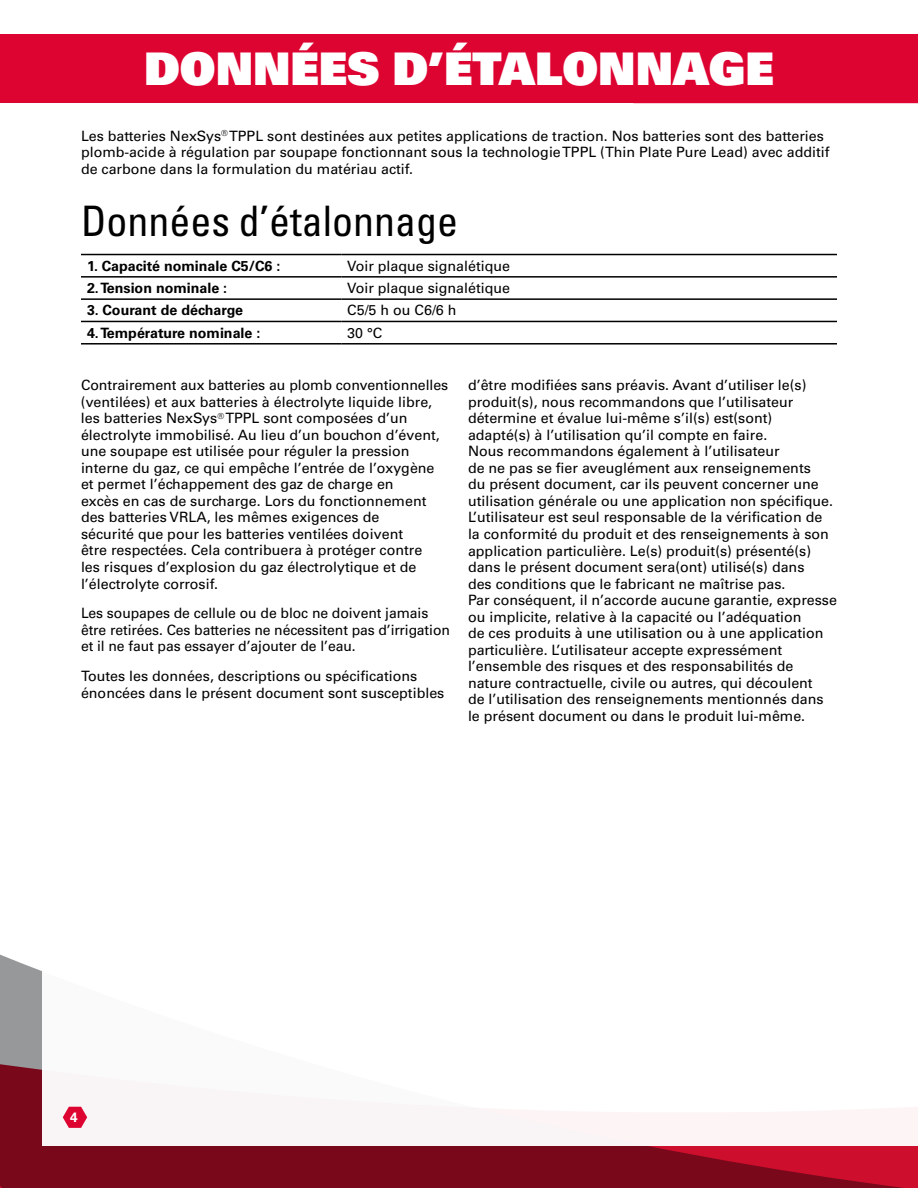
<style>
.page{position:relative;width:918px;height:1188px;background:#fff}
.page>*{position:absolute;margin:0;border:0;box-sizing:border-box;transform-origin:0 0}
.t1{font:45px "Univers LT Std X Black";color:#fff}
.t2{font:condensed 42px "Univers LT Std";color:#000}
.t3{font:14.25px/16.5px "Univers LT Std";color:#000}
.t4{font:700 14.25px "Univers LT Std";color:#000}
.t5{font:700 13.5px "Univers LT Std";color:#fff}
</style>
<div class="page">
<svg style="left:0;top:954px;width:918px;height:234px;background:#88182b"></svg>
<div style="left:42px;top:857px;width:876px;height:289px;background:#fff"></div>
<div style="left:0;top:35px;width:918px;height:68px;background:#dd0432"></div>
<hr style="left:81px;top:254px;width:260px;height:1px;background:#000">
<hr style="left:341px;top:254px;width:496px;height:1px;background:#000">
<hr style="left:81px;top:276px;width:260px;height:2px;background:#000">
<hr style="left:341px;top:276px;width:496px;height:2px;background:#000">
<hr style="left:81px;top:298px;width:260px;height:2px;background:#000">
<hr style="left:341px;top:298px;width:496px;height:2px;background:#000">
<hr style="left:81px;top:321px;width:260px;height:1px;background:#000">
<hr style="left:341px;top:321px;width:496px;height:1px;background:#000">
<hr style="left:81px;top:343px;width:260px;height:2px;background:#000">
<hr style="left:341px;top:343px;width:496px;height:2px;background:#000">
<svg style="left:63px;top:1107px;width:24px;height:21px"></svg>
<h1 class="t1" style="left:144px;top:40px;width:631px">DONNÉES D’ÉTALONNAGE</h1>
<p class="t3" style="left:81px;top:127px;width:750px">Les batteries NexSys<sup>®</sup> TPPL sont destinées aux petites applications de traction. Nos batteries sont des batteries plomb-acide à régulation par soupape fonctionnant sous la technologie TPPL (Thin Plate Pure Lead) avec additif de carbone dans la formulation du matériau actif.</p>
<h2 class="t2" style="left:81px;top:195px;width:379px">Données d’étalonnage</h2>
<p class="t4" style="left:87px;top:257px;width:195px">1. Capacité nominale C5/C6 :</p>
<p class="t3" style="left:347px;top:258px;width:164px">Voir plaque signalétique</p>
<p class="t4" style="left:87px;top:280px;width:142px">2. Tension nominale :</p>
<p class="t3" style="left:347px;top:280px;width:164px">Voir plaque signalétique</p>
<p class="t4" style="left:87px;top:302px;width:158px">3. Courant de décharge</p>
<p class="t3" style="left:347px;top:302px;width:111px">C5/5 h ou C6/6 h</p>
<p class="t4" style="left:87px;top:324px;width:175px">4. Température nominale :</p>
<p class="t3" style="left:347px;top:325px;width:37px">30 °C</p>
<p class="t3" style="left:81px;top:377px;width:369px">Contrairement aux batteries au plomb conventionnelles (ventilées) et aux batteries à électrolyte liquide libre, les batteries NexSys<sup>®</sup> TPPL sont composées d’un électrolyte immobilisé. Au lieu d’un bouchon d’évent, une soupape est utilisée pour réguler la pression interne du gaz, ce qui empêche l’entrée de l’oxygène et permet l’échappement des gaz de charge en<br>excès en cas de surcharge. Lors du fonctionnement des batteries VRLA, les mêmes exigences de<br>sécurité que pour les batteries ventilées doivent<br>être respectées. Cela contribuera à protéger contre<br>les risques d’explosion du gaz électrolytique et de l’électrolyte corrosif.</p>
<p class="t3" style="left:81px;top:605px;width:371px">Les soupapes de cellule ou de bloc ne doivent jamais être retirées. Ces batteries ne nécessitent pas d’irrigation et il ne faut pas essayer d’ajouter de l’eau.</p>
<p class="t3" style="left:81px;top:668px;width:365px">Toutes les données, descriptions ou spécifications énoncées dans le présent document sont susceptibles</p>
<p class="t3" style="left:468px;top:377px;width:371px">d’être modifiées sans préavis. Avant d’utiliser le(s) produit(s), nous recommandons que l’utilisateur détermine et évalue lui-même s’il(s) est(sont) adapté(s) à l’utilisation qu’il compte en faire.<br>Nous recommandons également à l’utilisateur<br>de ne pas se fier aveuglément aux renseignements<br>du présent document, car ils peuvent concerner une utilisation générale ou une application non spécifique.<br>L’utilisateur est seul responsable de la vérification de la conformité du produit et des renseignements à son application particulière. Le(s) produit(s) présenté(s) dans le présent document sera(ont) utilisé(s) dans<br>des conditions que le fabricant ne maîtrise pas.<br>Par conséquent, il n’accorde aucune garantie, expresse ou implicite, relative à la capacité ou l’adéquation<br>de ces produits à une utilisation ou à une application particulière. L’utilisateur accepte expressément l’ensemble des risques et des responsabilités de nature contractuelle, civile ou autres, qui découlent<br>de l’utilisation des renseignements mentionnés dans le présent document ou dans le produit lui-même.</p>
<p class="t5" style="left:70px;top:1110px;width:9px">4</p>
</div>
